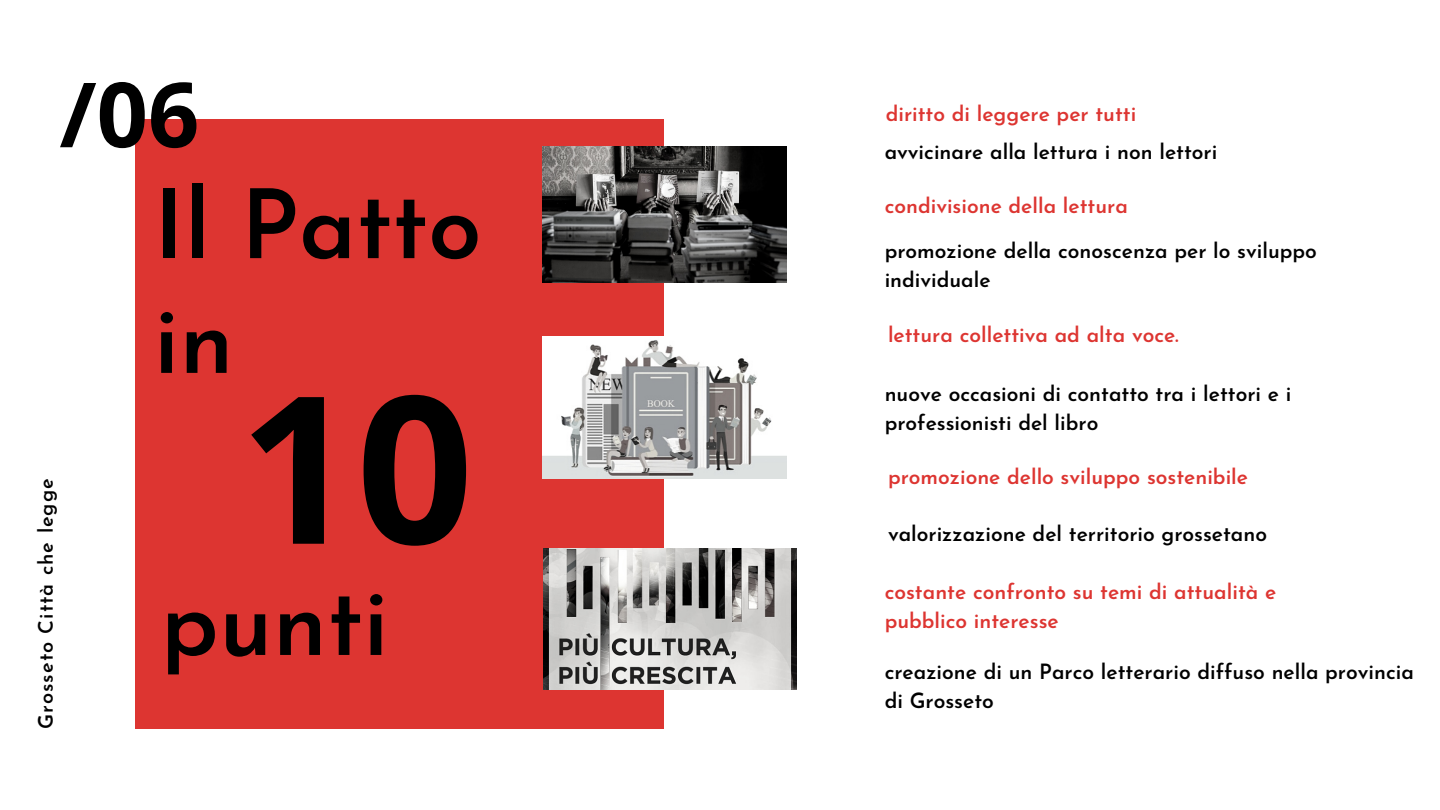
<style>
.page{position:relative;width:1440px;height:810px;background:#fff}
.page>*{position:absolute;margin:0;border:0;box-sizing:border-box;transform-origin:0 0}
.t1{font:700 205.4px "Open Sans";color:#000}
.t2{font:600 96px "Josefin Sans";color:#000}
.t3{font:700 90px "Open Sans";color:#000}
.t4{font:600 21px/29.2px "Josefin Sans";color:#000}
.t5{font:600 21px/29.2px "Josefin Sans";color:#dd3531}
.t6{font:600 20px "Josefin Sans";letter-spacing:.05em;color:#000}
</style>
<div class="page">
<div style="left:136px;top:120px;width:528px;height:609px;background:#dd3531"></div>
<img style="left:543px;top:146px;width:243px;height:137px">
<img style="left:543px;top:337px;width:243px;height:142px">
<img style="left:543px;top:548px;width:253px;height:142px">
<p class="t3" style="left:59px;top:51px;width:141px">/06</p>
<p class="t2" style="left:154px;top:186px;width:329px">Il Patto</p>
<p class="t6" style="left:38px;top:729px;width:252px;rotate:-90deg">Grosseto Città che legge</p>
<p class="t2" style="left:154px;top:301px;width:82px">in</p>
<p class="t1" style="left:239px;top:324px;width:236px">10</p>
<p class="t2" style="left:161px;top:583px;width:229px">punti</p>
<p class="t5" style="left:886px;top:101px;width:252px">diritto di leggere per tutti</p>
<p class="t4" style="left:885px;top:139px;width:334px">avvicinare alla lettura i non lettori</p>
<p class="t5" style="left:885px;top:193px;width:245px">condivisione della lettura</p>
<p class="t4" style="left:885px;top:238px;width:434px">promozione della conoscenza per lo sviluppo individuale</p>
<p class="t5" style="left:888px;top:322px;width:292px">lettura collettiva ad alta voce.</p>
<p class="t4" style="left:885px;top:381px;width:408px">nuove occasioni di contatto tra i lettori e i professionisti del libro</p>
<p class="t5" style="left:888px;top:464px;width:362px">promozione dello sviluppo sostenibile</p>
<p class="t4" style="left:888px;top:521px;width:381px">valorizzazione del territorio grossetano</p>
<p class="t5" style="left:885px;top:579px;width:393px">costante confronto su temi di attualità e pubblico interesse</p>
<p class="t4" style="left:885px;top:659px;width:531px">creazione di un Parco letterario diffuso nella provincia di Grosseto</p>
</div>
